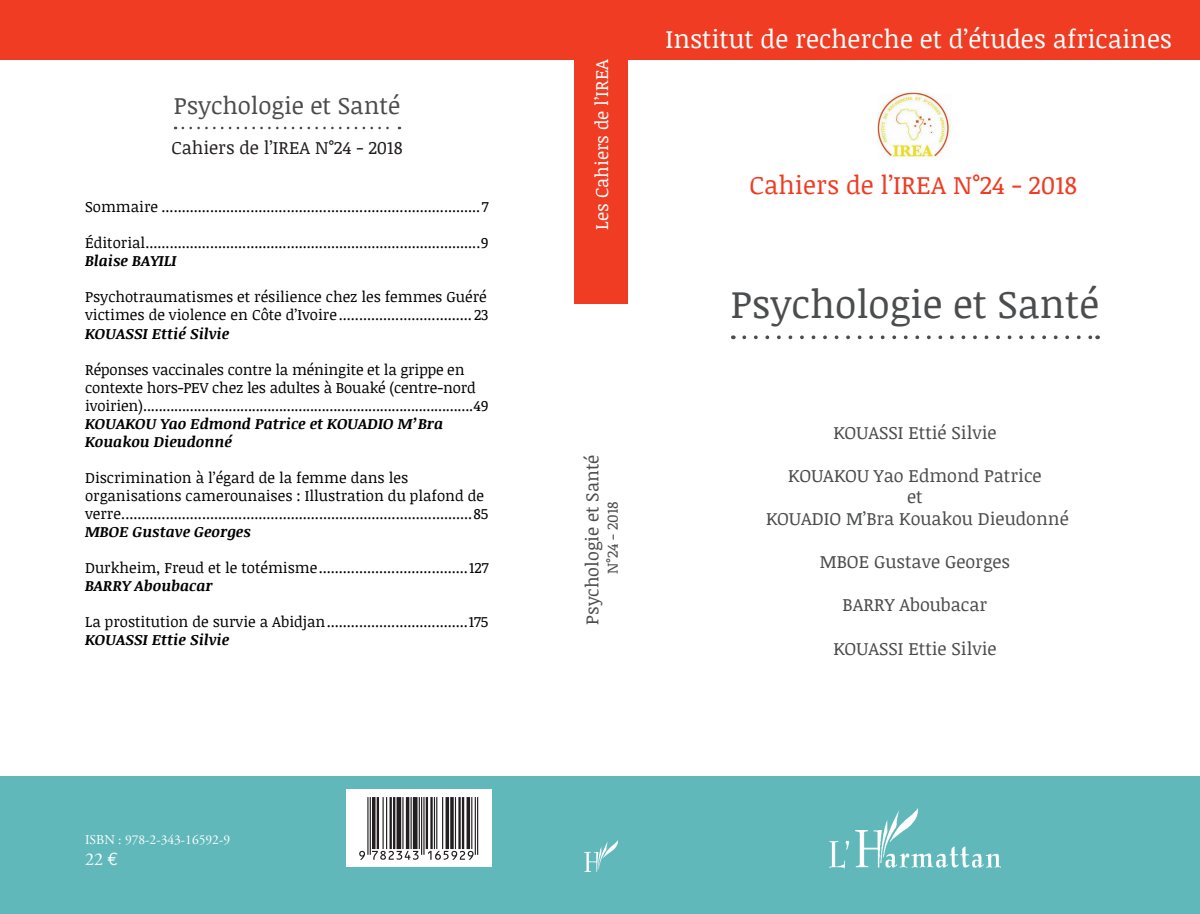
<style>
.page{position:relative;width:1200px;height:914px;background:#fff}
.page>*{position:absolute;margin:0;border:0;box-sizing:border-box;transform-origin:0 0}
.t1{font:39px "Noticia Text";color:#4b4c4d}
.t2{font:25.5px "Noticia Text";color:#fff}
.t3{font:25.5px "Noticia Text";color:#ef3c22}
.t4{font:24px "Noticia Text";color:#4b4c4d}
.t5{font:18px/21.6px "Noticia Text";color:#4b4c4d;text-align:center}
.t6{font:18px "Noticia Text";color:#231f20}
.t7{font:18px "Noticia Text";color:#fff}
.t8{font:18px "Adobe Garamond Pro";color:#fff}
.t9{font:15px/18px "Noticia Text";color:#000001}
.t10{font:italic 700 15px/18px "Noticia Text";color:#000001}
.t11{font:15px "Noticia Text";color:#4b4c4d}
.t12{font:13.5px "Adobe Garamond Pro";color:#fff}
.s1{font-family:"Euro Mono"}
</style>
<div class="page">
<div style="left:574px;top:0;width:53px;height:303px;background:#ef3c22"></div>
<div style="left:0;top:776px;width:1200px;height:138px;background:#60b8bb"></div>
<img style="left:829px;top:808px;width:171px;height:60px">
<div style="left:0;top:0;width:1200px;height:59px;background:#ef3c22"></div>
<img style="left:584px;top:841px;width:33px;height:30px">
<div style="left:347px;top:789px;width:145px;height:78px;background:#fff"></div>
<img style="left:877px;top:92px;width:73px;height:65px">
<svg style="left:744px;top:335px;width:347px;height:4px"></svg>
<svg style="left:183px;top:127px;width:217px;height:2px"></svg>
<svg style="left:359px;top:797px;width:119px;height:62px"></svg>
<h3 class="t4" style="left:174px;top:89px;width:228px">Psychologie et Santé</h3>
<p class="t6" style="left:171px;top:134px;width:233px">Cahiers de l’IREA N°24 - 2018</p>
<p class="t9" style="left:85px;top:198px;width:405px">Sommaire ...............................................................................7</p>
<p class="t9" style="left:85px;top:234px;width:405px">Éditorial...................................................................................9</p>
<p class="t10" style="left:85px;top:252px;width:93px">Blaise BAYILI</p>
<p class="t9" style="left:85px;top:288px;width:405px">Psychotraumatismes et résilience chez les femmes Guéré victimes de violence en Côte d’Ivoire ................................. 23</p>
<p class="t10" style="left:85px;top:324px;width:146px">KOUASSI Ettié Silvie</p>
<p class="t9" style="left:85px;top:360px;width:405px">Réponses vaccinales contre la méningite et la grippe en contexte hors-PEV chez les adultes à Bouaké (centre-nord ivoirien).....................................................................................49</p>
<p class="t10" style="left:85px;top:414px;width:360px">KOUAKOU Yao Edmond Patrice et KOUADIO M’Bra<br>Kouakou Dieudonné</p>
<p class="t9" style="left:85px;top:468px;width:405px">Discrimination à l’égard de la femme dans les organisations camerounaises : Illustration du plafond de verre.......................................................................................85</p>
<p class="t10" style="left:85px;top:522px;width:167px">MBOE Gustave Georges</p>
<p class="t9" style="left:85px;top:558px;width:405px">Durkheim, Freud et le totémisme.....................................127</p>
<p class="t10" style="left:85px;top:576px;width:129px">BARRY Aboubacar</p>
<p class="t9" style="left:85px;top:612px;width:405px">La prostitution de survie a Abidjan...................................175</p>
<p class="t10" style="left:85px;top:630px;width:146px">KOUASSI Ettie Silvie</p>
<p class="t12" style="left:85px;top:831px;width:147px">ISBN : 978-2-343-16592-9</p>
<p class="t8" style="left:85px;top:848px;width:35px">22 <span class="s1">e</span></p>
<p class="t7" style="left:589px;top:230px;width:172px;rotate:-90deg">Les Cahiers de l’IREA</p>
<p class="t5" style="left:581px;top:624px;width:171px;rotate:-90deg">Psychologie et Santé</p>
<p class="t11" style="left:602px;top:574px;width:74px;rotate:-90deg">N°24 - 2018</p>
<h2 class="t2" style="left:665px;top:21px;width:508px">Institut de recherche et d’études africaines</h2>
<h2 class="t3" style="left:750px;top:167px;width:329px">Cahiers de l’IREA N°24 - 2018</h2>
<h1 class="t1" style="left:731px;top:276px;width:370px">Psychologie et Santé</h1>
<p class="t5" style="left:833px;top:421px;width:165px">KOUASSI Ettié Silvie</p>
<p class="t5" style="left:766px;top:464px;width:304px">KOUAKOU Yao Edmond Patrice<br>et<br>KOUADIO M’Bra Kouakou Dieudonné</p>
<p class="t5" style="left:820px;top:550px;width:192px">MBOE Gustave Georges</p>
<p class="t5" style="left:843px;top:593px;width:146px">BARRY Aboubacar</p>
<p class="t5" style="left:833px;top:637px;width:165px">KOUASSI Ettie Silvie</p>
</div>
